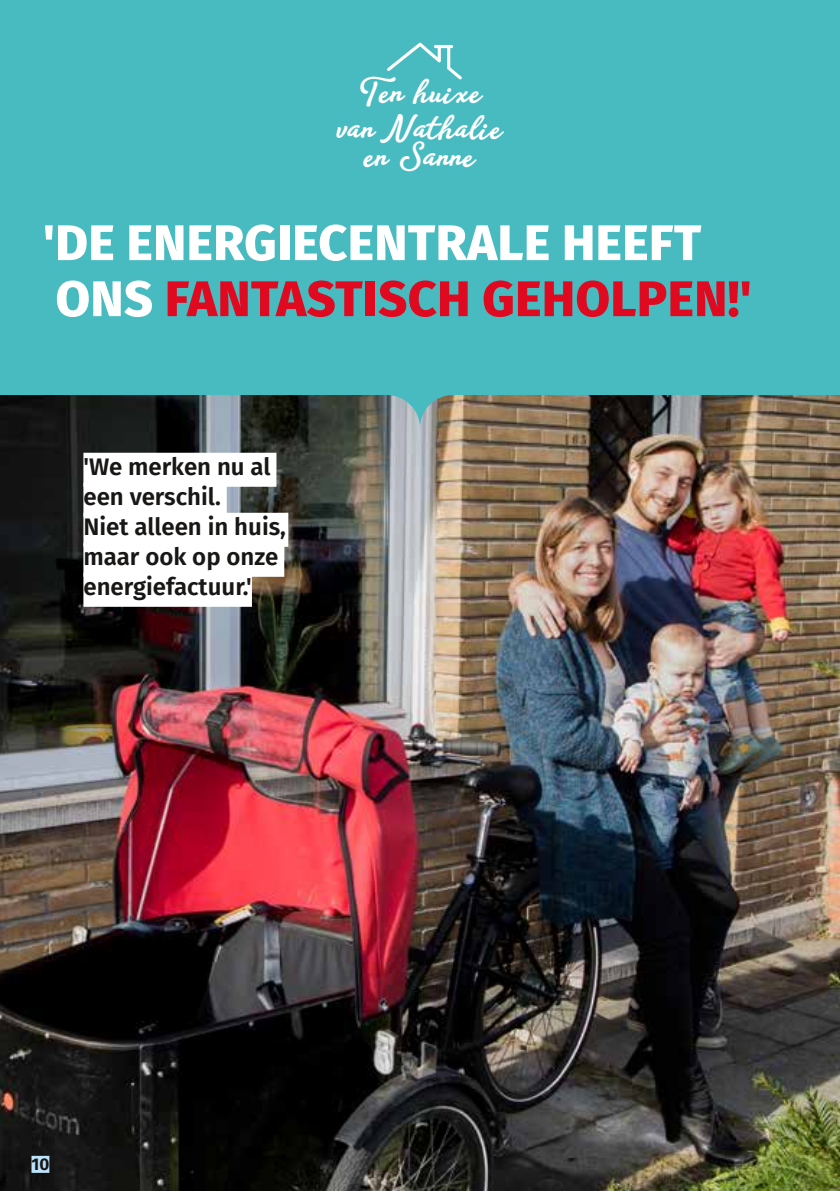
<style>
.page{position:relative;width:840px;height:1191px;background:#fff}
.page>*{position:absolute;margin:0;border:0;box-sizing:border-box;transform-origin:0 0}
.t1{font:800 50px/56px "Fira Sans";letter-spacing:.01em;color:#fff}
.t2{font:800 36px/36.2px "Amberly";color:#fff;text-align:center}
.t3{font:600 24px/30px "Fira Sans";color:#181716}
.t4{font:700 17px "Fira Sans";color:#181716}
.s1{color:#e00a20}
</style>
<div class="page">
<img style="left:0;top:428px;width:839px;height:763px">
<div style="left:31px;top:1155px;width:18px;height:17px;background:#bde4fa"></div>
<svg style="left:0;top:0;width:839px;height:428px;background:#48b2b6"></svg>
<div style="left:83px;top:453px;width:193px;height:34px;background:#fff"></div>
<div style="left:83px;top:483px;width:144px;height:34px;background:#fff"></div>
<div style="left:83px;top:513px;width:205px;height:34px;background:#fff"></div>
<div style="left:83px;top:543px;width:201px;height:34px;background:#fff"></div>
<div style="left:83px;top:573px;width:169px;height:34px;background:#fff"></div>
<svg style="left:387px;top:43px;width:75px;height:37px;background:#62c5c9"></svg>
<h2 class="t2" style="left:337px;top:73px;width:167px">Ten huixe van Nathalie</h2>
<h2 class="t2" style="left:364px;top:137px;width:113px">en Sanne</h2>
<h1 class="t1" style="left:43px;top:210px;width:710px">'DE ENERGIECENTRALE HEEFT<br>ONS <span class="s1">FANTASTISCH GEHOLPEN!'</span></h1>
<p class="t3" style="left:83px;top:450px;width:204px">'We merken nu al een verschil.<br>Niet alleen in huis, maar ook op onze energiefactuur.'</p>
<p class="t4" style="left:31px;top:1149px;width:19px">10</p>
</div>
